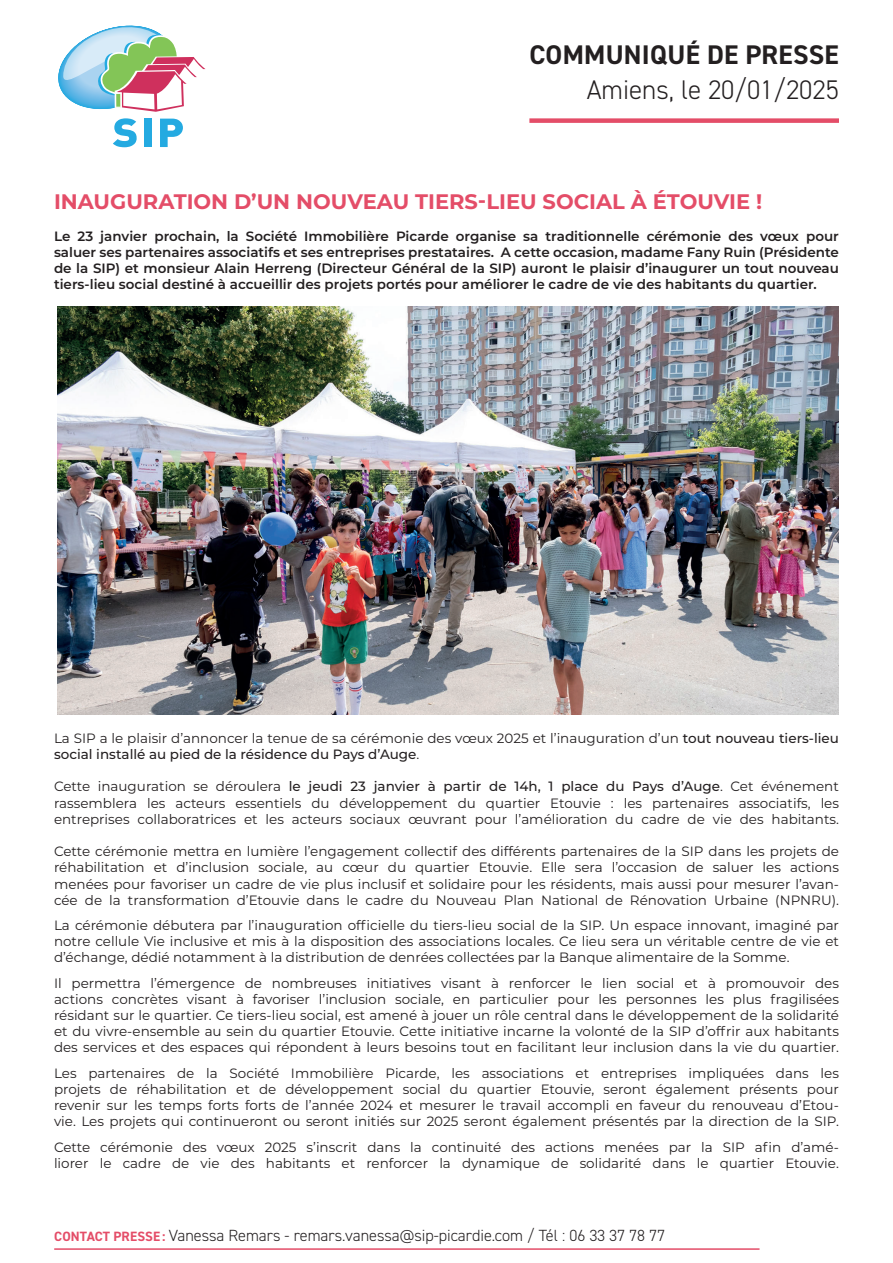
<style>
.page{position:relative;width:893px;height:1263px;background:#fff}
.page>*{position:absolute;margin:0;border:0;box-sizing:border-box;transform-origin:0 0}
.t1{font:300 27px "DIN2014";color:#231f20}
.t2{font:700 27px "DIN2014";letter-spacing:.01em;color:#231f20}
.t3{font:700 21px "Montserrat";color:#e44d68}
.t4{font:300 16.2px "DIN2014";color:#231f20}
.t5{font:13.5px/16.2px "Montserrat";color:#231f20;text-align:justify}
.t6{font:600 13.5px/16.2px "Montserrat";color:#231f20;text-align:justify}
.s1{font-weight:500}
.s2{font-weight:700;font-size:13.5px;color:#e44d68}
</style>
<div class="page">
<svg style="left:58px;top:25px;width:148px;height:122px"></svg>
<div style="left:529px;top:118px;width:310px;height:5px;background:#e44d68"></div>
<hr style="left:54px;top:1248px;width:705px;height:2px;background:#e44d68">
<img style="left:57px;top:306px;width:782px;height:408px">
<h1 class="t2" style="left:529px;top:37px;width:311px">COMMUNIQUÉ DE PRESSE</h1>
<h1 class="t1" style="left:587px;top:73px;width:254px">Amiens, le 20/01/2025</h1>
<h2 class="t3" style="left:54px;top:186px;width:710px">INAUGURATION D’UN NOUVEAU TIERS-LIEU SOCIAL À ÉTOUVIE !</h2>
<p class="t6" style="left:54px;top:227px;width:786px">Le 23 janvier prochain, la Société Immobilière Picarde organise sa traditionnelle cérémonie des vœux pour saluer ses partenaires associatifs et ses entreprises prestataires. A cette occasion, madame Fany Ruin (Présidente de la SIP) et monsieur Alain Herreng (Directeur Général de la SIP) auront le plaisir d’inaugurer un tout nouveau tiers-lieu social destiné à accueillir des projets portés pour améliorer le cadre de vie des habitants du quartier.</p>
<p class="t5" style="left:54px;top:729px;width:786px">La SIP a le plaisir d’annoncer la tenue de sa cérémonie des vœux 2025 et l’inauguration d’un <span class="s1">tout nouveau tiers-lieu social installé au pied de la résidence du Pays d’Auge</span>.</p>
<p class="t5" style="left:54px;top:778px;width:786px">Cette inauguration se déroulera <span class="s1">le jeudi 23 janvier à partir de 14h, 1 place du Pays d’Auge</span>. Cet événement rassemblera les acteurs essentiels du développement du quartier Etouvie : les partenaires associatifs, les entreprises collaboratrices et les acteurs sociaux œuvrant pour l’amélioration du cadre de vie des habitants.</p>
<p class="t5" style="left:54px;top:843px;width:786px">Cette cérémonie mettra en lumière l’engagement collectif des différents partenaires de la SIP dans les projets de réhabilitation et d’inclusion sociale, au cœur du quartier Etouvie. Elle sera l’occasion de saluer les actions menées pour favoriser un cadre de vie plus inclusif et solidaire pour les résidents, mais aussi pour mesurer l’avan&shy;cée de la transformation d’Etouvie dans le cadre du Nouveau Plan National de Rénovation Urbaine (NPNRU).</p>
<p class="t5" style="left:54px;top:917px;width:786px">La cérémonie débutera par l’inauguration officielle du tiers-lieu social de la SIP. Un espace innovant, imaginé par notre cellule Vie inclusive et mis à la disposition des associations locales. Ce lieu sera un véritable centre de vie et d’échange, dédié notamment à la distribution de denrées collectées par la Banque alimentaire de la Somme.</p>
<p class="t5" style="left:54px;top:974px;width:786px">Il permettra l’émergence de nombreuses initiatives visant à renforcer le lien social et à promouvoir des actions concrètes visant à favoriser l’inclusion sociale, en particulier pour les personnes les plus fragilisées résidant sur le quartier. Ce tiers-lieu social, est amené à jouer un rôle central dans le développement de la solidarité et du vivre-ensemble au sein du quartier Etouvie. Cette initiative incarne la volonté de la SIP d’offrir aux habitants des services et des espaces qui répondent à leurs besoins tout en facilitant leur inclusion dans la vie du quartier.</p>
<p class="t5" style="left:54px;top:1064px;width:786px">Les partenaires de la Société Immobilière Picarde, les associations et entreprises impliquées dans les projets de réhabilitation et de développement social du quartier Etouvie, seront également présents pour revenir sur les temps forts forts de l’année 2024 et mesurer le travail accompli en faveur du renouveau d’Etou&shy;vie. Les projets qui continueront ou seront initiés sur 2025 seront également présentés par la direction de la SIP.</p>
<p class="t5" style="left:54px;top:1138px;width:786px">Cette cérémonie des vœux 2025 s’inscrit dans la continuité des actions menées par la SIP afin d’amé&shy;liorer le cadre de vie des habitants et renforcer la dynamique de solidarité dans le quartier Etouvie.</p>
<p class="t4" style="left:54px;top:1225px;width:612px"><span class="s2">CONTACT PRESSE:</span> Vanessa Remars - remars.vanessa@sip-picardie.com / Tél : 06 33 37 78 77</p>
</div>
